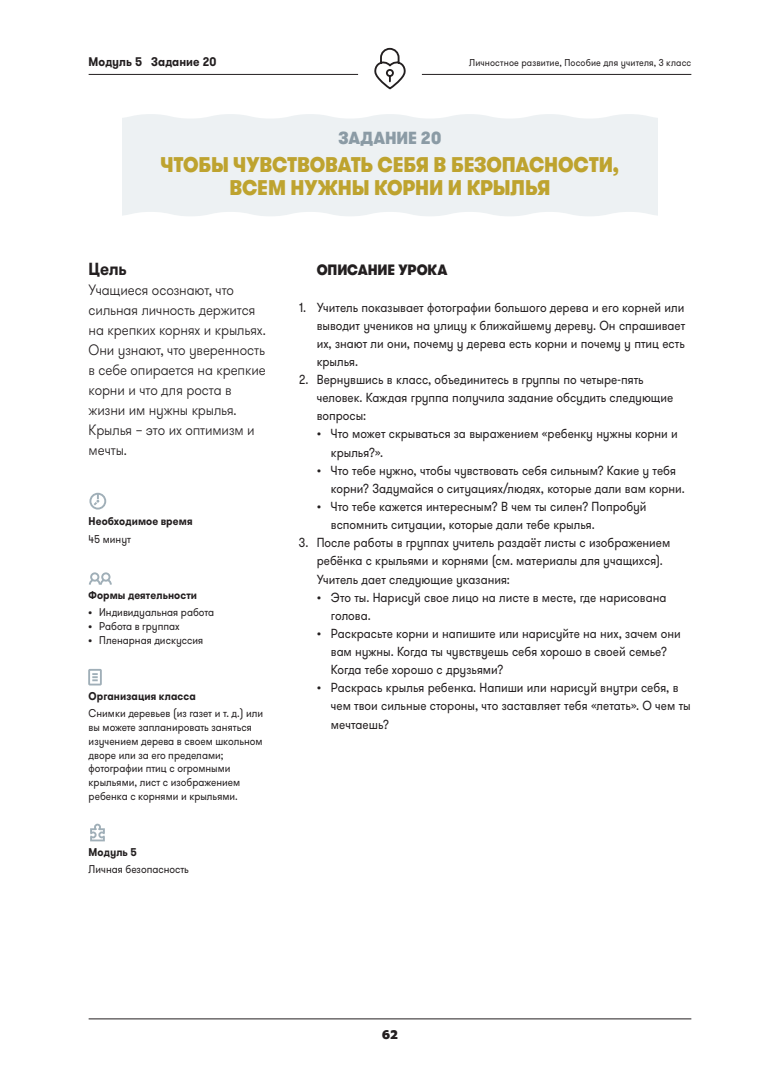
<style>
.page{position:relative;width:780px;height:1088px;background:#fff}
.page>*{position:absolute;margin:0;border:0;box-sizing:border-box;transform-origin:0 0}
.t1{font:900 21.25px/23.8px "GT Walsheim Pro";letter-spacing:-.01em;color:#bea32f;text-align:center;scale:.9 1}
.t2{font:900 17.5px "GT Walsheim Pro";letter-spacing:-.005em;color:#8b9ba5;scale:.9 1}
.t3{font:700 17.5px "GT Walsheim Pro";color:#231f20;scale:.9 1}
.t4{font:300 15px/20px "GT Walsheim Pro";letter-spacing:-.01em;color:#231f20;scale:.9 1}
.t5{font:900 15px "GT Walsheim Pro";letter-spacing:-.005em;color:#231f20;scale:.9 1}
.t6{font:13.12px/18.1px "GT Walsheim Pro";color:#231f20}
.t7{font:13.12px/18.1px "GT Walsheim Pro";color:#231f20;scale:.9 1}
.t8{font:700 12.5px "GT Walsheim Pro";letter-spacing:.005em;color:#231f20;scale:.9 1}
.t9{font:800 12.5px "Prompt";color:#231f20}
.t10{font:11.25px/13.8px "GT Walsheim Pro";color:#231f20;scale:.9 1}
.t11{font:700 11.25px "GT Walsheim Pro";letter-spacing:.01em;color:#231f20;scale:.9 1}
.t12{font:10px "GT Walsheim Pro";letter-spacing:.01em;color:#231f20;scale:.9 1}
.s1{font-family:"Barlow";font-weight:700}
</style>
<div class="page">
<div style="left:122px;top:114px;width:535px;height:102px;background:#edf1f3"></div>
<svg style="left:374px;top:47px;width:32px;height:43px"></svg>
<hr style="left:89px;top:1018px;width:602px;height:1px;background:#231f20">
<hr style="left:89px;top:74px;width:269px;height:1px;background:#231f20">
<hr style="left:422px;top:74px;width:269px;height:1px;background:#231f20">
<svg style="left:89px;top:493px;width:17px;height:16px"></svg>
<div style="left:101px;top:572px;width:9px;height:10px;border:2px solid #a0afb8;border-radius:50%"></div>
<svg style="left:89px;top:578px;width:23px;height:7px"></svg>
<div style="left:91px;top:573px;width:7px;height:8px;background:#fff;border-radius:50%"></div>
<div style="left:90px;top:572px;width:9px;height:10px;border:2px solid #a0afb8;border-radius:50%"></div>
<div style="left:88px;top:669px;width:14px;height:16px;border:2px solid #a0afb8"></div>
<svg style="left:92px;top:673px;width:6px;height:8px"></svg>
<svg style="left:90px;top:823px;width:15px;height:19px"></svg>
<p class="t8" style="left:89px;top:54px;width:143px">Модуль 5 Задание 20</p>
<p class="t12" style="left:469px;top:56px;width:248px">Личностное развитие, Пособие для учителя, 3 класс</p>
<h2 class="t2" style="left:338px;top:126px;width:116px">ЗАДАНИЕ 20</h2>
<h1 class="t1" style="left:161px;top:152px;width:511px">ЧТОБЫ ЧУВСТВОВАТЬ СЕБЯ В БЕЗОПАСНОСТИ,<br>ВСЕМ НУЖНЫ КОРНИ И КРЫЛЬЯ</h1>
<h2 class="t3" style="left:89px;top:258px;width:44px">Цель</h2>
<p class="t4" style="left:89px;top:280px;width:198px">Учащиеся осознают, что сильная личность держится на крепких корнях и крыльях.<br>Они узнают, что уверенность в себе опирается на крепкие корни и что для роста в жизни им нужны крылья.<br>Крылья – это их оптимизм и мечты.</p>
<p class="t11" style="left:89px;top:514px;width:117px">Необходимое время</p>
<p class="t10" style="left:89px;top:532px;width:49px">45 минут</p>
<p class="t11" style="left:89px;top:588px;width:122px">Формы деятельности</p>
<p class="t10" style="left:89px;top:606px;width:141px"><span class="s1">•</span> Индивидуальная работа</p>
<p class="t10" style="left:89px;top:619px;width:103px"><span class="s1">•</span> Работа в группах</p>
<p class="t10" style="left:89px;top:633px;width:129px"><span class="s1">•</span> Пленарная дискуссия</p>
<p class="t11" style="left:89px;top:689px;width:121px">Организация класса</p>
<p class="t10" style="left:89px;top:707px;width:195px">Снимки деревьев (из газет и т. д.) или вы можете запланировать заняться изучением дерева в своем школьном дворе или за его пределами; фотографии птиц с огромными крыльями, лист с изображением ребенка с корнями и крыльями.</p>
<p class="t11" style="left:89px;top:845px;width:55px">Модуль 5</p>
<p class="t10" style="left:89px;top:863px;width:113px">Личная безопасность</p>
<p class="t5" style="left:317px;top:260px;width:147px">ОПИСАНИЕ УРОКА</p>
<p class="t7" style="left:317px;top:298px;width:411px;text-align:justify;text-indent:-18px">1. Учитель показывает фотографии большого дерева и его корней или выводит учеников на улицу к ближайшему дереву. Он спрашивает их, знают ли они, почему у дерева есть корни и почему у птиц есть крылья.</p>
<p class="t7" style="left:317px;top:371px;width:397px;text-indent:-18px">2. Вернувшись в класс, объединитесь в группы по четыре-пять человек. Каждая группа получила задание обсудить следующие вопросы:</p>
<p class="t6" style="left:331px;top:425px;width:348px;text-indent:-14px">• Что может скрываться за выражением «ребенку нужны корни и крылья?».</p>
<p class="t6" style="left:331px;top:461px;width:355px;text-indent:-14px">• Что тебе нужно, чтобы чувствовать себя сильным? Какие у тебя корни? Задумайся о ситуациях/людях, которые дали вам корни.</p>
<p class="t6" style="left:331px;top:498px;width:317px;text-indent:-14px">• Что тебе кажется интересным? В чем ты силен? Попробуй вспомнить ситуации, которые дали тебе крылья.</p>
<p class="t7" style="left:317px;top:534px;width:394px;text-indent:-18px">3. После работы в группах учитель раздаёт листы с изображением ребёнка с крыльями и корнями (см. материалы для учащихся).<br>Учитель дает следующие указания:</p>
<p class="t6" style="left:331px;top:588px;width:337px;text-indent:-14px">• Это ты. Нарисуй свое лицо на листе в месте, где нарисована голова.</p>
<p class="t6" style="left:331px;top:624px;width:351px;text-indent:-14px">• Раскрасьте корни и напишите или нарисуйте на них, зачем они вам нужны. Когда ты чувствуешь себя хорошо в своей семье?<br>Когда тебе хорошо с друзьями?</p>
<p class="t6" style="left:331px;top:679px;width:361px;text-indent:-14px">• Раскрась крылья ребенка. Напиши или нарисуй внутри себя, в чем твои сильные стороны, что заставляет тебя «летать». О чем ты мечтаешь?</p>
<p class="t9" style="left:382px;top:1025px;width:17px">62</p>
</div>
